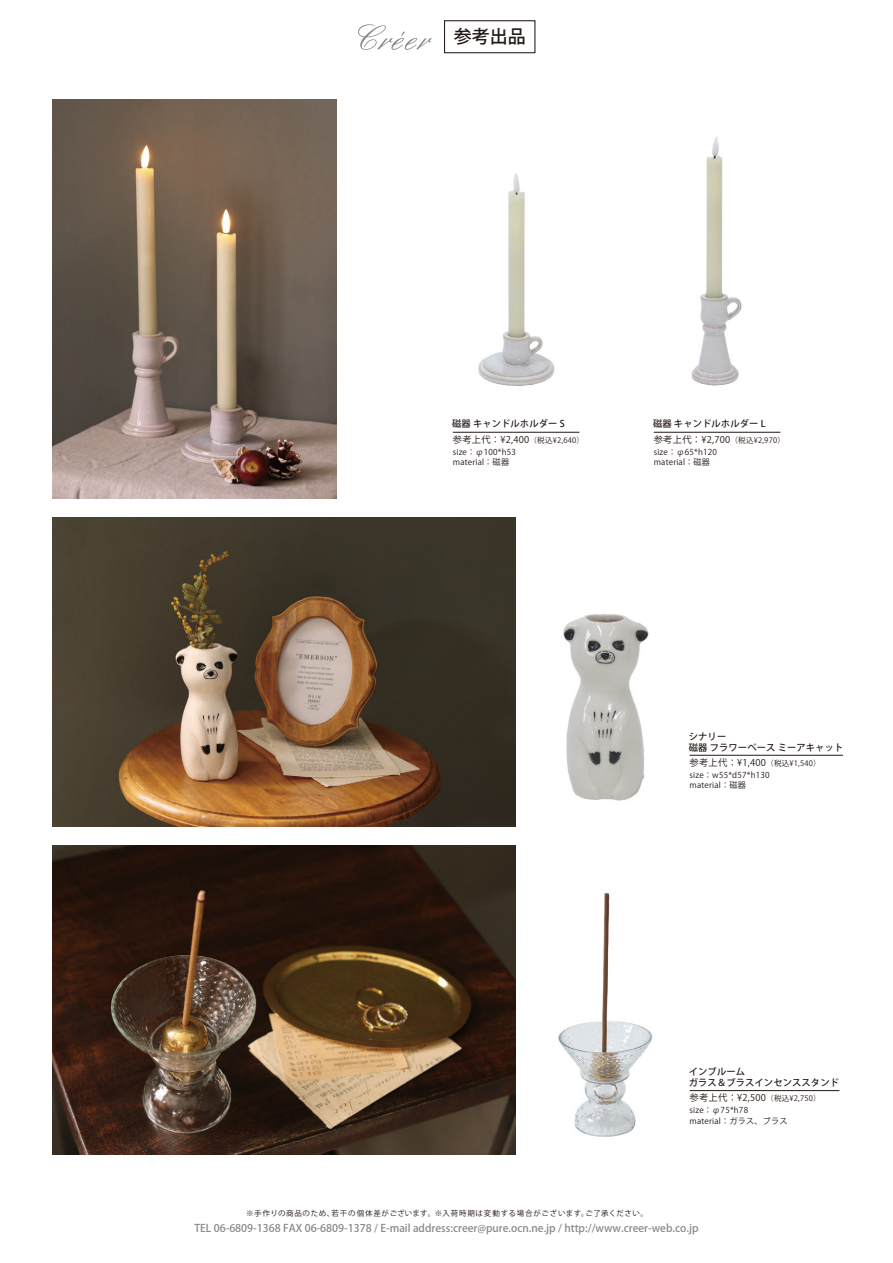
<style>
.page{position:relative;width:893px;height:1263px;background:#fff}
.page>*{position:absolute;margin:0;border:0;box-sizing:border-box;transform-origin:0 0}
.t1{font:500 18px "Koz Go Pr 6 N";color:#231916}
.t2{font:500 10.65px "Koz Go Pro";color:#898989}
.t3{font:9.3px "Koz Go Pro";letter-spacing:.025em;color:#231916}
.t4{font:500 9.3px/11.1px "Koz Go Pro";letter-spacing:.01em;color:#231916}
.t5{font:8.1px/10.5px "Koz Go Pro";letter-spacing:.025em;color:#231916}
.t6{font:7.5px "Koz Go Pr 6 N";letter-spacing:.085em;color:#231916}
.s1{font-size:7.5px}
</style>
<div class="page">
<img style="left:558px;top:892px;width:95px;height:245px">
<img style="left:691px;top:136px;width:51px;height:250px">
<img style="left:478px;top:173px;width:77px;height:213px">
<img style="left:563px;top:614px;width:86px;height:187px">
<img style="left:53px;top:846px;width:462px;height:308px">
<img style="left:53px;top:518px;width:463px;height:308px">
<svg style="left:358px;top:24px;width:74px;height:26px"></svg>
<div style="left:444px;top:20px;width:91px;height:33px;border:1px solid #231916"></div>
<hr style="left:690px;top:1090px;width:149px;height:1px;background:#231916">
<hr style="left:690px;top:755px;width:153px;height:1px;background:#231916">
<hr style="left:453px;top:432px;width:126px;height:1px;background:#231916">
<hr style="left:654px;top:432px;width:126px;height:1px;background:#231916">
<img style="left:53px;top:100px;width:283px;height:398px">
<h1 class="t1" style="left:454px;top:26px;width:73px">参考出品</h1>
<p class="t4" style="left:452px;top:419px;width:114px">磁器 キャンドルホルダー S</p>
<p class="t5" style="left:453px;top:447px;width:65px">size：φ100*h53 material：磁器</p>
<p class="t3" style="left:453px;top:433px;width:133px">参考上代：¥2,400<span class="s1">（税込¥2,640）</span></p>
<p class="t4" style="left:653px;top:419px;width:114px">磁器 キャンドルホルダー L</p>
<p class="t5" style="left:654px;top:447px;width:65px">size：φ65*h120 material：磁器</p>
<p class="t3" style="left:654px;top:433px;width:133px">参考上代：¥2,700<span class="s1">（税込¥2,970）</span></p>
<p class="t4" style="left:689px;top:731px;width:156px">シナリー<br>磁器 フラワーベース ミーアキャット</p>
<p class="t5" style="left:690px;top:770px;width:82px">size：w55*d57*h130 material：磁器</p>
<p class="t3" style="left:690px;top:756px;width:133px">参考上代：¥1,400<span class="s1">（税込¥1,540）</span></p>
<p class="t6" style="left:246px;top:1209px;width:403px">※手作りの商品のため、若干の個体差がございます。※入荷時期は変動する場合がございます。ご了承ください。</p>
<p class="t4" style="left:689px;top:1067px;width:152px">インブルーム<br>ガラス＆ブラスインセンススタンド</p>
<p class="t5" style="left:690px;top:1105px;width:100px">size：φ75*h78<br>material：ガラス、ブラス</p>
<p class="t3" style="left:690px;top:1092px;width:133px">参考上代：¥2,500<span class="s1">（税込¥2,750）</span></p>
<h2 class="t2" style="left:194px;top:1221px;width:506px">TEL 06-6809-1368 FAX 06-6809-1378 / E-mail address:creer@pure.ocn.ne.jp / http://www.creer-web.co.jp</h2>
</div>
